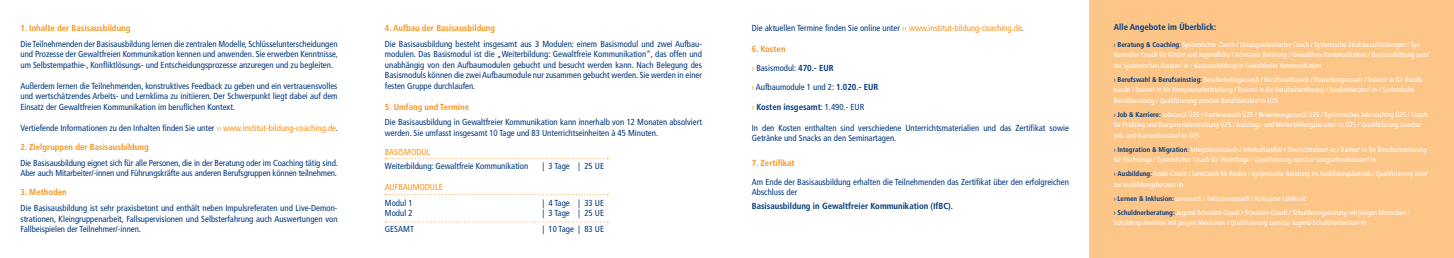
<style>
.page{position:relative;width:1454px;height:258px;background:#fff}
.page>*{position:absolute;margin:0;border:0;box-sizing:border-box;transform-origin:0 0}
.t1{font:condensed 8.75px/10.5px "Frutiger";color:#00377b}
.t2{font:700 condensed 8.75px "Frutiger";color:#f7941e}
.t3{font:700 condensed 8.75px "Frutiger";color:#00377b}
.t4{font:condensed 8.75px "Frutiger";color:#f7941e}
.t5{font:condensed 7px/10.5px "Frutiger";color:#fff}
.s1{color:#f7941e}
.s2{color:#25408f}
.s3{font-weight:700}
.s4{color:#00377b}
.s5{font-weight:700;color:#00377b}
</style>
<div class="page">
<div style="left:1089px;top:0;width:364px;height:258px;background:#fdc689"></div>
<svg style="left:385px;top:158px;width:223px;height:1px"></svg>
<svg style="left:385px;top:194px;width:223px;height:1px"></svg>
<svg style="left:385px;top:221px;width:223px;height:1px"></svg>
<p class="t2" style="left:20px;top:23px;width:111px">1. Inhalte der Basisausbildung</p>
<p class="t1" style="left:20px;top:38px;width:319px;text-align:justify">Die Teilnehmenden der Basisausbildung lernen die zentralen Modelle, Schlüsselunterscheidungen und Prozesse der Gewaltfreien Kommunikation kennen und anwenden. Sie erwerben Kenntnisse, um Selbstempathie-, Konfliktlösungs- und Entscheidungsprozesse anzuregen und zu begleiten.</p>
<p class="t1" style="left:20px;top:80px;width:318px;text-align:justify">Außerdem lernen die Teilnehmenden, konstruktives Feedback zu geben und ein vertrauensvolles und wertschätzendes Arbeits- und Lernklima zu initiieren. Der Schwerpunkt liegt dabei auf dem Einsatz der Gewaltfreien Kommunikation im beruflichen Kontext.</p>
<p class="t1" style="left:20px;top:122px;width:319px">Vertiefende Informationen zu den Inhalten finden Sie unter <span class="s1">›› www.institut-bildung-coaching.de</span><span class="s2">.</span></p>
<p class="t2" style="left:20px;top:142px;width:130px">2. Zielgruppen der Basisausbildung</p>
<p class="t1" style="left:20px;top:157px;width:319px">Die Basisausbildung eignet sich für alle Personen, die in der Beratung oder im Coaching tätig sind.<br>Aber auch Mitarbeiter/-innen und Führungskräfte aus anderen Berufsgruppen können teilnehmen.</p>
<p class="t2" style="left:20px;top:187px;width:48px">3. Methoden</p>
<p class="t1" style="left:20px;top:203px;width:318px;text-align:justify">Die Basisausbildung ist sehr praxisbetont und enthält neben Impulsreferaten und Live-Demon&shy;strationen, Kleingruppenarbeit, Fallsupervisionen und Selbsterfahrung auch Auswertungen von Fallbeispielen der Teilnehmer/-innen.</p>
<p class="t2" style="left:385px;top:23px;width:112px">4. Aufbau der Basisausbildung</p>
<p class="t1" style="left:385px;top:38px;width:319px;text-align:justify">Die Basisausbildung besteht insgesamt aus 3 Modulen: einem Basismodul und zwei Aufbau&shy;modulen. Das Basismodul ist die „Weiterbildung: Gewaltfreie Kommunikation“, das offen und unabhängig von den Aufbaumodulen gebucht und besucht werden kann. Nach Belegung des Basismoduls können die zwei Aufbaumodule nur zusammen gebucht werden. Sie werden in einer festen Gruppe durchlaufen.</p>
<p class="t2" style="left:385px;top:101px;width:86px">5. Umfang und Termine</p>
<p class="t1" style="left:385px;top:117px;width:318px">Die Basisausbildung in Gewaltfreier Kommunikation kann innerhalb von 12 Monaten absolviert werden. Sie umfasst insgesamt 10 Tage und 83 Unterrichtseinheiten à 45 Minuten.</p>
<p class="t4" style="left:385px;top:147px;width:47px">BASISMODUL</p>
<p class="t1" style="left:385px;top:161px;width:145px">Weiterbildung: Gewaltfreie Kommunikation</p>
<p class="t1" style="left:542px;top:161px;width:63px">| 3 Tage | 25 UE</p>
<p class="t4" style="left:385px;top:182px;width:59px">AUFBAUMODULE</p>
<p class="t1" style="left:385px;top:198px;width:29px">Modul 1</p>
<p class="t1" style="left:542px;top:198px;width:63px">| 4 Tage | 33 UE</p>
<p class="t1" style="left:385px;top:208px;width:29px">Modul 2</p>
<p class="t1" style="left:542px;top:208px;width:63px">| 3 Tage | 25 UE</p>
<p class="t1" style="left:385px;top:224px;width:31px">GESAMT</p>
<p class="t1" style="left:542px;top:224px;width:63px">| 10 Tage | 83 UE</p>
<p class="t1" style="left:752px;top:23px;width:273px">Die aktuellen Termine finden Sie online unter <span class="s1">›› www.institut-bildung-coaching.de</span><span class="s2">.</span></p>
<p class="t2" style="left:752px;top:44px;width:35px">6. Kosten</p>
<p class="t1" style="left:752px;top:63px;width:83px"><span class="s1">›</span> Basismodul: <span class="s3">470.- EUR</span></p>
<p class="t1" style="left:752px;top:78px;width:128px;line-height:19.2px"><span class="s1">›</span> Aufbaumodule 1 und 2: <span class="s3">1.020.- EUR </span><span class="s1">›</span> <span class="s3">Kosten insgesamt</span>: 1.490.- EUR</p>
<p class="t1" style="left:752px;top:122px;width:318px">In den Kosten enthalten sind verschiedene Unterrichtsmaterialien und das Zertifikat sowie<br>Getränke und Snacks an den Seminartagen.</p>
<p class="t2" style="left:752px;top:157px;width:44px">7. Zertifikat</p>
<p class="t1" style="left:752px;top:177px;width:319px">Am Ende der Basisausbildung erhalten die Teilnehmenden das Zertifikat über den erfolgreichen<br>Abschluss der</p>
<p class="t3" style="left:752px;top:201px;width:203px">Basisausbildung in Gewaltfreier Kommunikation (IfBC).</p>
<p class="t3" style="left:1113px;top:22px;width:104px">Alle Angebote im Überblick:</p>
<p class="t5" style="left:1113px;top:39px;width:317px"><span class="s4">›</span> <span class="s5">Beratung &amp; Coaching</span><span class="s4">:</span> Systemischer Coach / Lösungsorientierter Coach / Systemische Strukturaufstellungen / Sys&shy;temischer Coach für Kinder und Jugendliche / Achtsame Beratung / Gewaltfreie Kommunikation / Basisausbildung zum/ zur Systemischen Berater/-in / Basisausbildung in Gewaltfreier Kommunikation</p>
<p class="t5" style="left:1113px;top:74px;width:311px"><span class="s4">›</span> <span class="s5">Berufswahl &amp; Berufseinstieg</span><span class="s4">:</span> Berufseinstiegscoach / Berufswahlcoach / Bewerbungscoach / Trainer/-in für Berufs&shy;kunde / Trainer/-in für Kompetenzfeststellung / Trainer/-in für Berufsorientierung / Studienberater/-in / Systemische<br>Berufsberatung / Qualifizierung zum/zur Berufsberater/-in U25</p>
<p class="t5" style="left:1113px;top:109px;width:316px"><span class="s4">›</span> <span class="s5">Job &amp; Karriere:</span> Jobcoach Ü25 / Karrierecoach Ü25 / Bewerbungscoach Ü25 / Systemisches Jobcoaching Ü25 / Coach für Profiling und Kompetenzfeststellung Ü25 / Aufstiegs- und Weiterbildungsberater/-in Ü25 / Qualifizierung zum/zur<br>Job- und Karriereberater/-in Ü25</p>
<p class="t5" style="left:1113px;top:144px;width:315px"><span class="s4">›</span> <span class="s5">Integration &amp; Migration</span><span class="s4">:</span> Integrationscoach / Interkulturelle/-r Deutschtrainer/-in / Trainer/-in für Berufsorientierung für Flüchtlinge / Systemischer Coach für Flüchtlinge / Qualifizierung zum/zur Integrationsberater/-in</p>
<p class="t5" style="left:1113px;top:169px;width:315px"><span class="s4">›</span> <span class="s5">Ausbildung</span><span class="s4">:</span> Azubi-Coach / Lerncoach für Azubis / Systemische Beratung im Ausbildungsbetrieb / Qualifizierung zum/ zur Ausbildungsberater/-in</p>
<p class="t5" style="left:1113px;top:191px;width:297px;line-height:14px"><span class="s4">›</span> <span class="s5">Lernen &amp; Inklusion:</span> Lerncoach / Inklusionscoach / Achtsame Lehrkraft<br><span class="s4">›</span> <span class="s5">Schuldnerberatung:</span> Jugend-Schulden-Coach / Schulden-Coach / Schuldenregulierung mit jungen Menschen /</p>
<p class="t5" style="left:1113px;top:218px;width:254px">Schuldenprävention mit jungen Menschen / Qualifizierung zum/zur Jugend-Schuldnerberater/-in</p>
</div>
